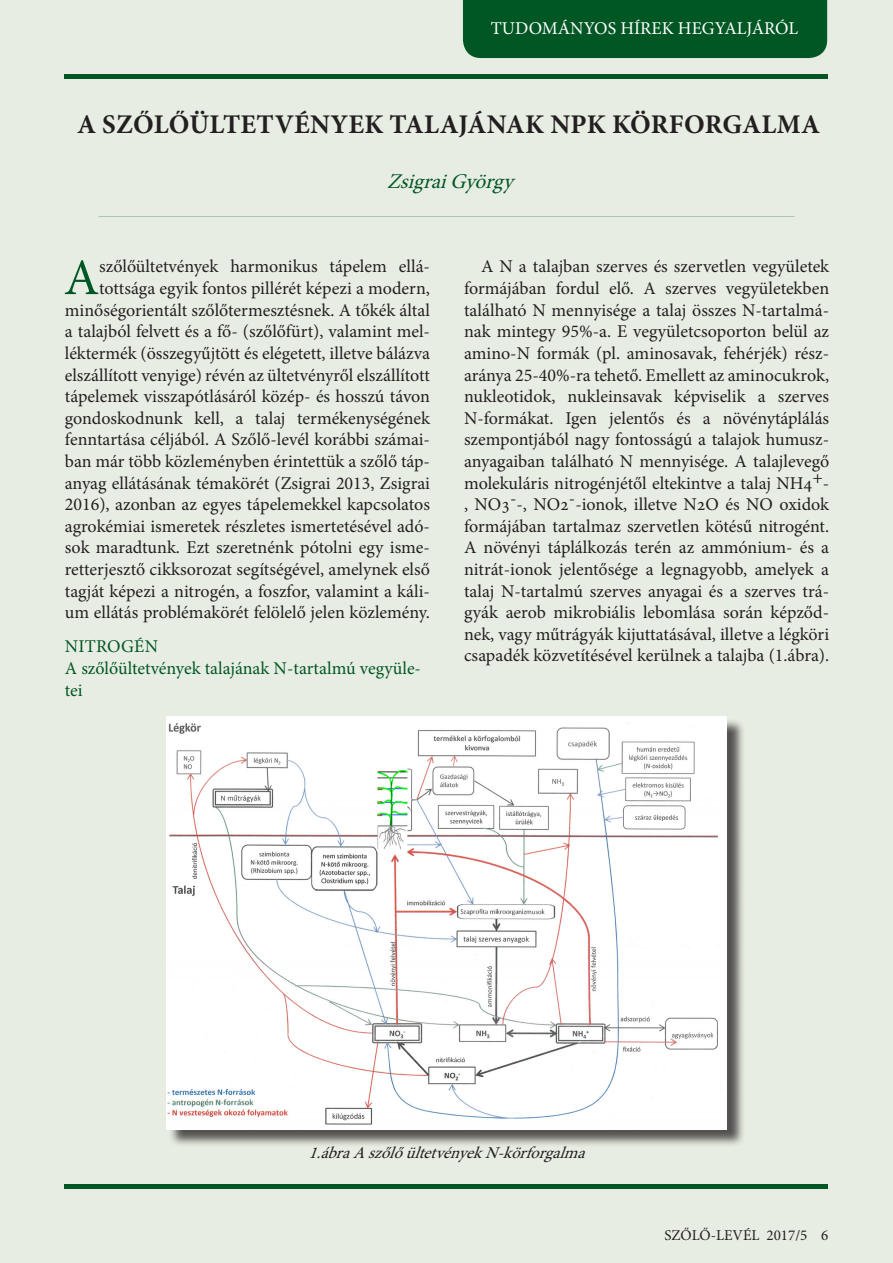
<style>
.page{position:relative;width:893px;height:1263px;background:#e8ede3}
.page>*{position:absolute;margin:0;border:0;box-sizing:border-box;transform-origin:0 0}
.t1{font:51.3px "Minion Pro";color:#005724}
.t2{font:700 27px "Minion Pro";letter-spacing:.01em;color:#231f20}
.t3{font:italic 21px "Minion Pro";color:#005724}
.t4{font:18px/21.6px "Minion Pro";color:#231f20;text-align:right}
.t5{font:18px/21.6px "Minion Pro";color:#005724}
.t6{font:18px "Minion Pro";color:#fff}
.t7{font:italic 16.5px "Minion Pro";color:#231f20}
.t8{font:15px "Minion Pro";color:#231f20}
</style>
<div class="page">
<div style="left:64px;top:74px;width:764px;height:5px;background:#005724"></div>
<div style="left:64px;top:1184px;width:764px;height:5px;background:#005724"></div>
<div style="left:463px;top:0;width:364px;height:58px;background:#005724"></div>
<div style="left:168px;top:719px;width:577px;height:428px;background:#231f20;opacity:.75"></div>
<img style="left:166px;top:716px;width:560px;height:413px">
<p class="t6" style="left:491px;top:16px;width:309px">TUDOMÁNYOS HÍREK HEGYALJÁRÓL</p>
<p class="t2" style="left:77px;top:106px;width:744px">A SZŐLŐÜLTETVÉNYEK TALAJÁNAK NPK KÖRFORGALMA</p>
<p class="t3" style="left:387px;top:167px;width:135px">ZsigraiGyörgy</p>
<p class="t4" style="left:65px;top:256px;width:367px">szőlőültetvények harmonikus tápelem ellá&shy;tottsága egyik fontos pillérét képezi a modern, minőségorientált szőlőtermesztésnek. A tőkék által a talajból felvett és a fő- (szőlőfürt), valamint mel&shy;léktermék (összegyűjtött és elégetett, illetve bálázva elszállított venyige) révén az ültetvényről elszállított tápelemek visszapótlásáról közép- és hosszú távon gondoskodnunk kell, a talaj termékenységének fenntartása céljából. A Szőlő-levél korábbi számai&shy;ban már több közleményben érintettük a szőlő táp&shy;anyag ellátásának témakörét (Zsigrai 2013, Zsigrai 2016), azonban az egyes tápelemekkel kapcsolatos agrokémiai ismeretek részletes ismertetésével adó&shy;sok maradtunk. Ezt szeretnénk pótolni egy isme&shy;retterjesztő cikksorozat segítségével, amelynek első tagját képezi a nitrogén, a foszfor, valamint a káli&shy;um ellátás problémakörét felölelő jelen közlemény.</p>
<p class="t5" style="left:65px;top:636px;width:95px">NITROGÉN</p>
<p class="t5" style="left:65px;top:658px;width:358px">A szőlőültetvények talajának N-tartalmú vegyüle&shy;tei</p>
<p class="t1" style="left:64px;top:243px;width:37px">A</p>
<p class="t4" style="left:464px;top:256px;width:367px;text-align:justify;text-indent:17px">A N a talajban szerves és szervetlen vegyületek formájában fordul elő. A szerves vegyületekben található N mennyisége a talaj összes N-tartalmá&shy;nak mintegy 95%-a. E vegyületcsoporton belül az amino-N formák (pl. aminosavak, fehérjék) rész&shy;aránya 25-40%-ra tehető. Emellett az aminocukrok, nukleotidok, nukleinsavak képviselik a szerves N-formákat. Igen jelentős és a növénytáplálás szempontjából nagy fontosságú a talajok humusz&shy;anyagaiban található N mennyisége. A talajlevegő molekuláris nitrogénjétől eltekintve a talaj NH4+- , NO3--, NO2--ionok, illetve N2O és NO oxidok formájában tartalmaz szervetlen kötésű nitrogént.<br>A növényi táplálkozás terén az ammónium- és a nitrát-ionok jelentősége a legnagyobb, amelyek a talaj N-tartalmú szerves anyagai és a szerves trá&shy;gyák aerob mikrobiális lebomlása során képződ&shy;nek, vagy műtrágyák kijuttatásával, illetve a légköri csapadék közvetítésével kerülnek a talajba (1.ábra).</p>
<p class="t7" style="left:309px;top:1141px;width:285px">1.ábraAszőlőültetvényekN-körforgalma</p>
<p class="t8" style="left:664px;top:1225px;width:165px">SZŐLŐ-LEVÉL 2017/5 6</p>
</div>
